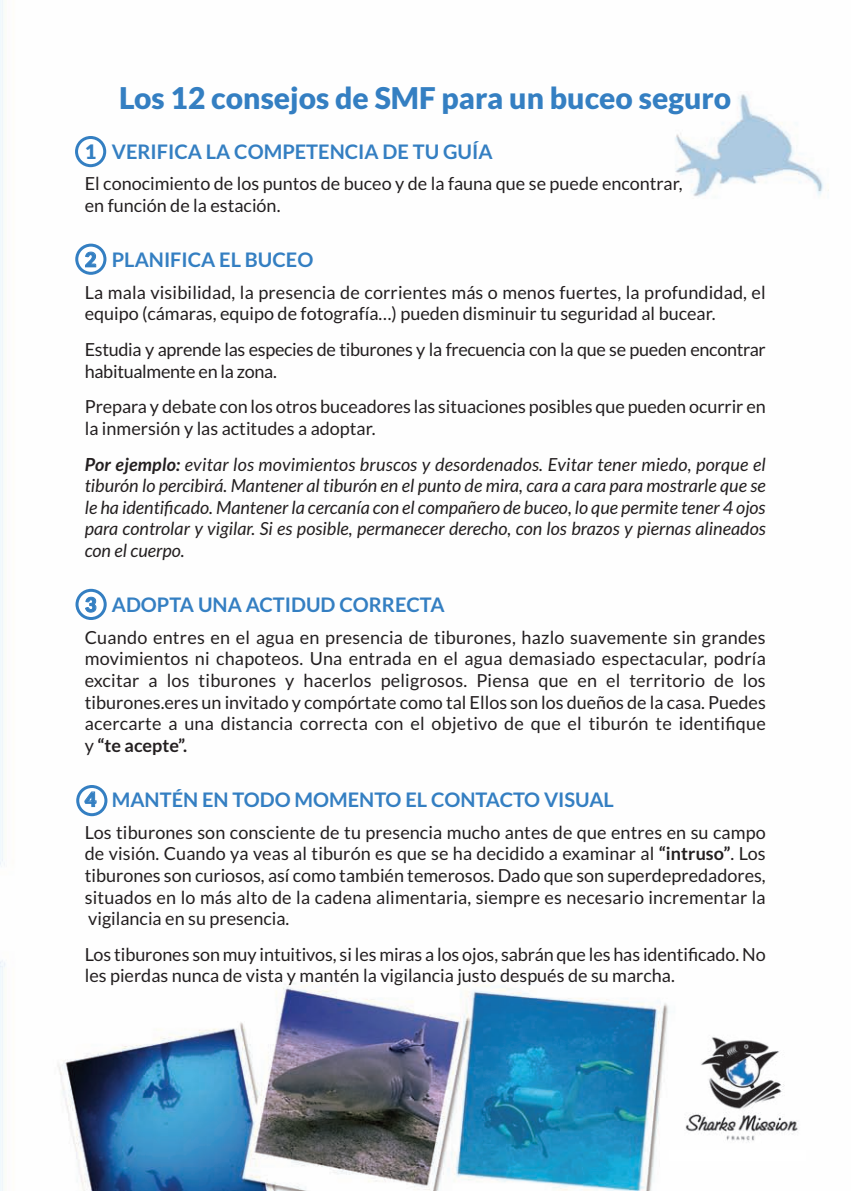
<style>
.page{position:relative;width:851px;height:1191px;background:#fff}
.page>*{position:absolute;margin:0;border:0;box-sizing:border-box;transform-origin:0 0}
.t1{font:900 30px "Lato";color:#347fc2}
.t2{font:20px "Lato Bold OTF";color:#347fc2}
.t3{font:700 20px "Lato";color:#347fc2}
.t4{font:18px/21.6px "Lato";color:#231f20}
.t5{font:italic 18px/21.6px "Lato";color:#231f20;text-align:justify}
.t6{font:18px "Lato Bold OTF";color:#231f20}
.s1{font-weight:900}
.s2{font-family:"Lato";font-weight:900}
.s3{font-weight:700}
.s4{font-family:"Lato"}
.s5{font-family:"Lato Bold OTF"}
</style>
<div class="page">
<img style="left:0;top:0;width:829px;height:1191px">
<div style="left:669px;top:1027px;width:136px;height:133px;background:#fff"></div>
<img style="left:685px;top:1037px;width:113px;height:105px">
<svg style="left:75px;top:136px;width:31px;height:31px"></svg>
<svg style="left:75px;top:244px;width:31px;height:31px"></svg>
<svg style="left:75px;top:589px;width:32px;height:31px"></svg>
<svg style="left:76px;top:785px;width:31px;height:31px"></svg>
<h1 class="t1" style="left:119px;top:81px;width:613px">Los 12 consejos de SMF para un buceo seguro</h1>
<p class="t3" style="left:85px;top:140px;width:409px"><span class="s1">1</span> VERIFICA LA COMPETENCIA DE TU GUÍA</p>
<p class="t4" style="left:85px;top:173px;width:599px">El conocimiento de los puntos de buceo y de la fauna que se puede encontrar, en función de la estación.</p>
<p class="t2" style="left:85px;top:249px;width:230px"><span class="s2">2</span> PLANIFICA EL BUCEO</p>
<p class="t4" style="left:85px;top:282px;width:682px">La mala visibilidad, la presencia de corrientes más o menos fuertes, la profundidad, el equipo (cámaras, equipo de fotografía…) pueden disminuir tu seguridad al bucear.</p>
<p class="t4" style="left:85px;top:339px;width:682px">Estudia y aprende las especies de tiburones y la frecuencia con la que se pueden encontrar habitualmente en la zona.</p>
<p class="t4" style="left:85px;top:396px;width:682px">Prepara y debate con los otros buceadores las situaciones posibles que pueden ocurrir en la inmersión y las actitudes a adoptar.</p>
<p class="t5" style="left:85px;top:453px;width:682px"><span class="s3">Por ejemplo:</span> evitar los movimientos bruscos y desordenados. Evitar tener miedo, porque el tiburón lo percibirá. Mantener al tiburón en el punto de mira, cara a cara para mostrarle que se le ha identificado. Mantener la cercanía con el compañero de buceo, lo que permite tener 4 ojos para controlar y vigilar. Si es posible, permanecer derecho, con los brazos y piernas alineados con el cuerpo.</p>
<p class="t2" style="left:85px;top:593px;width:361px"><span class="s2">3</span> ADOPTA UNA ACTIDUD CORRECTA</p>
<p class="t4" style="left:85px;top:627px;width:682px;text-align:justify">Cuando entres en el agua en presencia de tiburones, hazlo suavemente sin grandes movimientos ni chapoteos. Una entrada en el agua demasiado espectacular, podría excitar a los tiburones y hacerlos peligrosos. Piensa que en el territorio de los tiburones.eres un invitado y compórtate como tal Ellos son los dueños de la casa. Puedes acercarte a una distancia correcta con el objetivo de que el tiburón te identifique</p>
<p class="t6" style="left:85px;top:735px;width:104px"><span class="s4">y</span> “te acepte”.</p>
<p class="t2" style="left:85px;top:788px;width:530px"><span class="s2">4</span> MANTÉN EN TODO MOMENTO EL CONTACTO VISUAL</p>
<p class="t4" style="left:85px;top:821px;width:682px;text-align:justify">Los tiburones son consciente de tu presencia mucho antes de que entres en su campo de visión. Cuando ya veas al tiburón es que se ha decidido a examinar al <span class="s5">“intruso”</span>. Los tiburones son curiosos, así como también temerosos. Dado que son superdepredadores, situados en lo más alto de la cadena alimentaria, siempre es necesario incrementar la vigilancia en su presencia.</p>
<p class="t4" style="left:85px;top:943px;width:682px">Los tiburones son muy intuitivos, si les miras a los ojos, sabrán que les has identificado. No les pierdas nunca de vista y mantén la vigilancia justo después de su marcha.</p>
</div>
